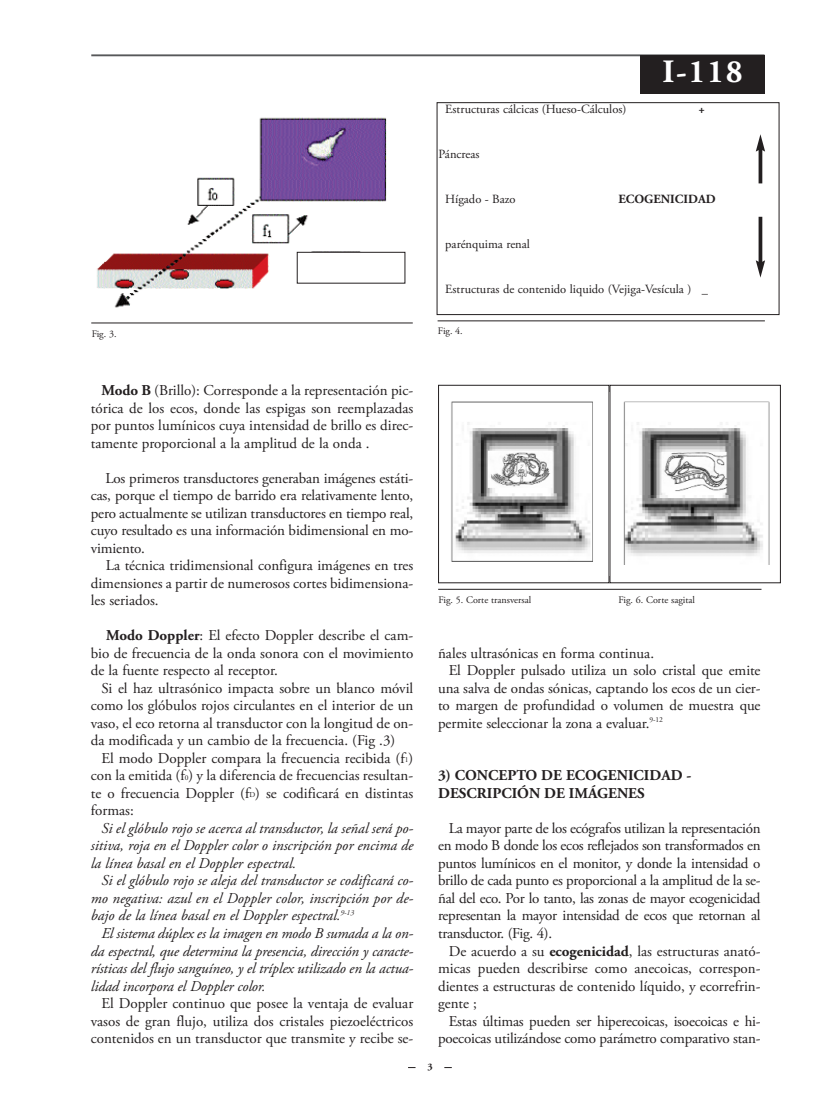
<style>
.page{position:relative;width:815px;height:1099px;background:#fff}
.page>*{position:absolute;margin:0;border:0;box-sizing:border-box;transform-origin:0 0}
.t1{font:700 32.5px "Adobe Garamond Pro";color:#fff}
.t2{font:15px/17.5px "Adobe Garamond Pro";letter-spacing:-.005em;color:#231f20;text-align:justify}
.t3{font:italic 15px/17.5px "Adobe Garamond Pro";color:#231f20;text-align:justify}
.t4{font:700 15px/17.5px "Adobe Garamond Pro";color:#231f20}
.t5{font:12.5px "Adobe Garamond Pro";color:#231f20}
.t6{font:700 12.5px "Adobe Garamond Pro";color:#231f20}
.t7{font:10px "Adobe Garamond Pro";color:#231f20}
.t8{font:700 10px "Adobe Garamond Pro";color:#231f20}
.s1{font-weight:700}
.s2{font-size:7.5px}
</style>
<div class="page">
<hr style="left:91px;top:54px;width:674px;height:2px;background:#57585a">
<img style="left:97px;top:117px;width:309px;height:191px">
<hr style="left:91px;top:322px;width:322px;height:1px;background:#231f20">
<div style="left:437px;top:102px;width:342px;height:213px;border:1px solid #231f20"></div>
<hr style="left:438px;top:320px;width:327px;height:1px;background:#231f20">
<div style="left:297px;top:252px;width:108px;height:31px;background:#fff"></div>
<div style="left:297px;top:252px;width:108px;height:31px;border:1px solid #231f20"></div>
<hr style="left:759px;top:148px;width:3px;height:35px;background:#231f20">
<svg style="left:756px;top:134px;width:9px;height:18px"></svg>
<hr style="left:759px;top:217px;width:3px;height:46px;background:#231f20">
<svg style="left:756px;top:260px;width:9px;height:17px"></svg>
<img style="left:451px;top:401px;width:142px;height:161px">
<div style="left:438px;top:385px;width:171px;height:198px;border:1px solid #231f20"></div>
<hr style="left:438px;top:589px;width:323px;height:1px;background:#231f20">
<img style="left:623px;top:401px;width:147px;height:164px">
<div style="left:610px;top:385px;width:171px;height:198px;border:1px solid #231f20"></div>
<div style="left:641px;top:55px;width:124px;height:39px;background:#231f20"></div>
<p class="t7" style="left:92px;top:329px;width:26px">Fig. 3.</p>
<h1 class="t1" style="left:662px;top:59px;width:82px">I-118</h1>
<p class="t5" style="left:445px;top:104px;width:183px">Estructuras cálcicas (Hueso-Cálculos)</p>
<p class="t6" style="left:699px;top:104px;width:8px">+</p>
<p class="t5" style="left:439px;top:149px;width:43px">Páncreas</p>
<p class="t5" style="left:445px;top:194px;width:72px">Hígado - Bazo</p>
<p class="t6" style="left:619px;top:194px;width:99px">ECOGENICIDAD</p>
<p class="t5" style="left:445px;top:239px;width:86px">parénquima renal</p>
<p class="t5" style="left:445px;top:284px;width:264px">Estructuras de contenido liquido (Vejiga-Vesícula ) <span class="s1">_</span></p>
<p class="t7" style="left:438px;top:327px;width:26px">Fig. 4.</p>
<p class="t2" style="left:91px;top:383px;width:324px;text-indent:11px"><span class="s1">Modo B</span> (Brillo): Corresponde a la representación pic&shy;tórica de los ecos, donde las espigas son reemplazadas por puntos lumínicos cuya intensidad de brillo es direc&shy;tamente proporcional a la amplitud de la onda .</p>
<p class="t2" style="left:91px;top:470px;width:324px;text-indent:15px">Los primeros transductores generaban imágenes estáti&shy;cas, porque el tiempo de barrido era relativamente lento, pero actualmente se utilizan transductores en tiempo real, cuyo resultado es una información bidimensional en mo&shy;vimiento.</p>
<p class="t2" style="left:91px;top:558px;width:324px;text-indent:15px">La técnica tridimensional configura imágenes en tres dimensiones a partir de numerosos cortes bidimensiona&shy;les seriados.</p>
<p class="t2" style="left:91px;top:628px;width:324px;text-indent:15px"><span class="s1">Modo Doppler</span>: El efecto Doppler describe el cam&shy;bio de frecuencia de la onda sonora con el movimiento de la fuente respecto al receptor.</p>
<p class="t2" style="left:91px;top:680px;width:324px;text-indent:11px">Si el haz ultrasónico impacta sobre un blanco móvil como los glóbulos rojos circulantes en el interior de un vaso, el eco retorna al transductor con la longitud de on&shy;da modificada y un cambio de la frecuencia. (Fig .3)</p>
<p class="t2" style="left:91px;top:750px;width:324px;text-indent:11px">El modo Doppler compara la frecuencia recibida (f<span class="s2">1</span>) con la emitida (f<span class="s2">0</span>) y la diferencia de frecuencias resultan&shy;te o frecuencia Doppler (f<span class="s2">D</span>) se codificará en distintas formas:</p>
<p class="t3" style="left:91px;top:820px;width:324px;text-indent:11px">Si el glóbulo rojo se acerca al transductor, la señal será po&shy;sitiva, roja en el Doppler color o inscripción por encima de la línea basal en el Doppler espectral.</p>
<p class="t3" style="left:91px;top:873px;width:323px;text-indent:11px">Si el glóbulo rojo se aleja del transductor se codificará co&shy;mo negativa: azul en el Doppler color, inscripción por de&shy;bajo de la línea basal en el Doppler espectral.<sup>9-13</sup></p>
<p class="t3" style="left:91px;top:925px;width:323px;text-indent:11px">El sistema dúplex es la imagen en modo B sumada a la on&shy;da espectral, que determina la presencia, dirección y caracte&shy;rísticas del flujo sanguíneo, y el tríplex utilizado en la actua&shy;lidad incorpora el Doppler color.</p>
<p class="t2" style="left:91px;top:995px;width:324px;text-indent:11px">El Doppler continuo que posee la ventaja de evaluar vasos de gran flujo, utiliza dos cristales piezoeléctricos contenidos en un transductor que transmite y recibe se-</p>
<p class="t7" style="left:439px;top:595px;width:94px">Fig. 5. Corte transversal</p>
<p class="t7" style="left:619px;top:595px;width:78px">Fig. 6. Corte sagital</p>
<p class="t2" style="left:438px;top:645px;width:217px">ñales ultrasónicas en forma continua.</p>
<p class="t2" style="left:449px;top:663px;width:313px">El Doppler pulsado utiliza un solo cristal que emite</p>
<p class="t2" style="left:438px;top:680px;width:324px">una salva de ondas sónicas, captando los ecos de un cier-</p>
<p class="t2" style="left:438px;top:698px;width:324px">to margen de profundidad o volumen de muestra que</p>
<p class="t2" style="left:438px;top:715px;width:226px">permite seleccionar la zona a evaluar.<sup>9-12</sup></p>
<p class="t4" style="left:438px;top:768px;width:255px">3) CONCEPTO DE ECOGENICIDAD -<br>DESCRIPCIÓN DE IMÁGENES</p>
<p class="t2" style="left:438px;top:820px;width:324px;text-indent:11px">La mayor parte de los ecógrafos utilizan la representación en modo B donde los ecos reflejados son transformados en puntos lumínicos en el monitor, y donde la intensidad o brillo de cada punto es proporcional a la amplitud de la se&shy;ñal del eco. Por lo tanto, las zonas de mayor ecogenicidad representan la mayor intensidad de ecos que retornan al transductor. (Fig. 4).</p>
<p class="t2" style="left:438px;top:943px;width:324px;text-indent:11px">De acuerdo a su <span class="s1">ecogenicidad</span>, las estructuras anató&shy;micas pueden describirse como anecoicas, correspon&shy;dientes a estructuras de contenido líquido, y ecorrefrin&shy;gente ;</p>
<p class="t2" style="left:438px;top:1013px;width:324px;text-align:right">Estas últimas pueden ser hiperecoicas, isoecoicas e hi&shy;poecoicas utilizándose como parámetro comparativo stan-</p>
<p class="t8" style="left:427px;top:1062px;width:7px">3</p>
</div>
